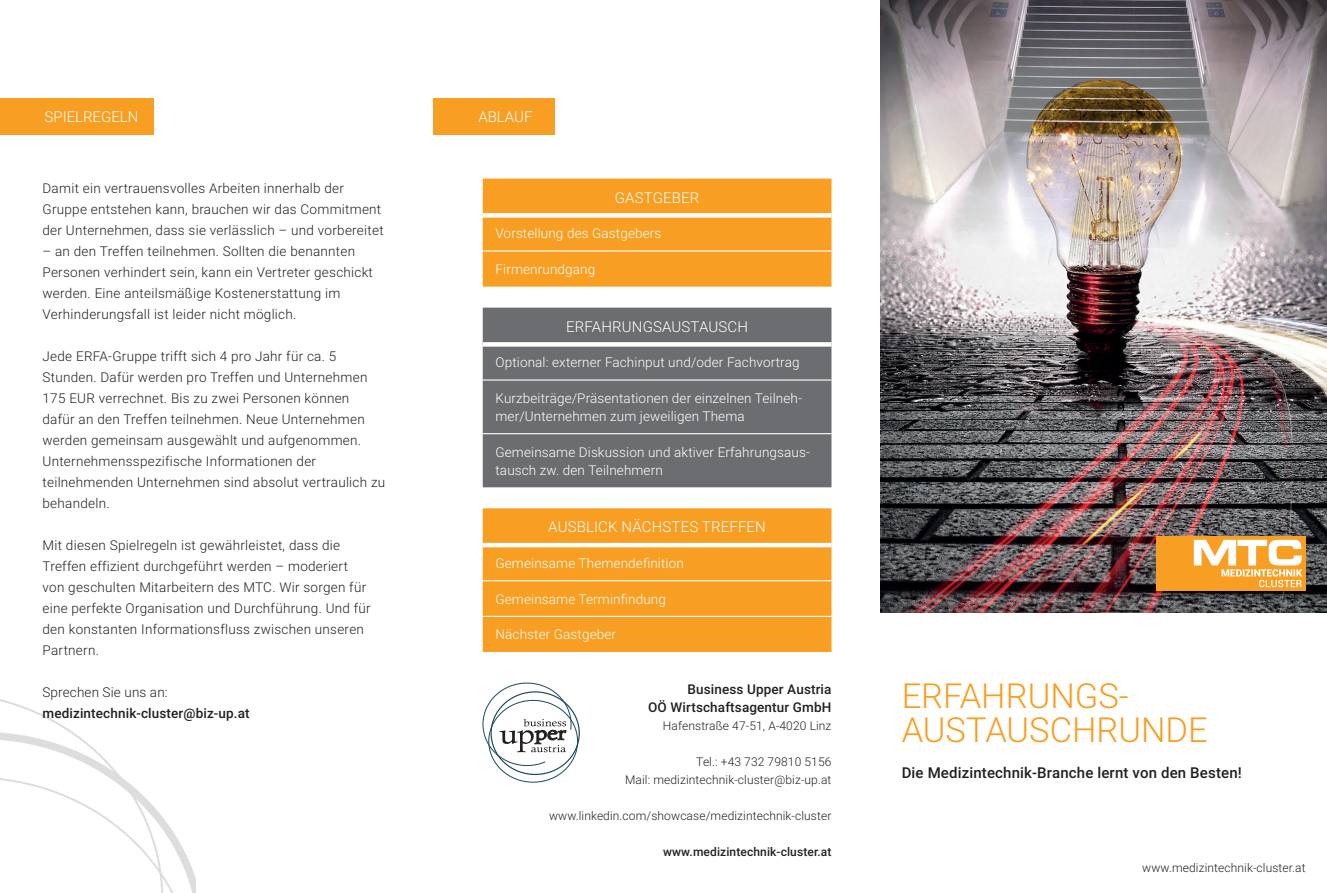
<style>
.page{position:relative;width:1327px;height:893px;background:#fff}
.page>*{position:absolute;margin:0;border:0;box-sizing:border-box;transform-origin:0 0}
.HL_TS{font:300 34.5px "Roboto";color:#f89e22}
.Fließtext{font:300 15px "Roboto";letter-spacing:.01em;color:#fff}
.Fließtext-2{font:500 15px "Roboto";letter-spacing:.01em;color:#231f20}
.Reiter{font:300 15px "Roboto";color:#fff}
.Fließtext-3{font:300 13.5px/21px "Roboto";letter-spacing:.02em;color:#231f20}
.Fließtext-4{font:300 13.5px/18px "Roboto";letter-spacing:.01em;color:#fff}
.Fließtext-5{font:500 13.5px/18px "Roboto";letter-spacing:.01em;color:#231f20;text-align:right}
.Fließtext-6{font:300 12px "Roboto";letter-spacing:.01em;color:#231f20}
.Fließtext-7{font:500 12px "Roboto";letter-spacing:.01em;color:#231f20}
</style>
<div class="page">
<svg style="left:0;top:699px;width:196px;height:194px"></svg>
<img style="left:880px;top:0;width:447px;height:612px">
<div style="left:0;top:98px;width:153px;height:36px;background:#f89e22"></div>
<svg style="left:482px;top:683px;width:89px;height:83px"></svg>
<div style="left:1156px;top:536px;width:149px;height:55px;background:#f89e22"></div>
<svg style="left:1193px;top:540px;width:109px;height:47px"></svg>
<div style="left:434px;top:98px;width:121px;height:36px;background:#f89e22"></div>
<div style="left:483px;top:179px;width:348px;height:108px;background:#f89e22"></div>
<div style="left:483px;top:213px;width:348px;height:5px;background:#fff"></div>
<hr style="left:483px;top:250px;width:348px;height:2px;background:#fff">
<div style="left:483px;top:308px;width:348px;height:179px;background:#6c6d70"></div>
<div style="left:483px;top:342px;width:348px;height:5px;background:#fff"></div>
<hr style="left:483px;top:379px;width:348px;height:2px;background:#fff">
<hr style="left:483px;top:433px;width:348px;height:1px;background:#fff">
<div style="left:483px;top:508px;width:348px;height:144px;background:#f89e22"></div>
<hr style="left:483px;top:543px;width:348px;height:4px;background:#fff">
<hr style="left:483px;top:580px;width:348px;height:1px;background:#fff">
<hr style="left:483px;top:616px;width:348px;height:1px;background:#fff">
<p class="Reiter" style="left:45px;top:106px;width:95px">SPIELREGELN</p>
<p class="Fließtext-3" style="left:43px;top:177px;width:343px">Damit ein vertrauensvolles Arbeiten innerhalb der<br>Gruppe entstehen kann, brauchen wir das Commitment der Unternehmen, dass sie verlässlich – und vorbereitet</p>
<p class="Fließtext-3" style="left:43px;top:240px;width:332px">– an den Treffen teilnehmen. Sollten die benannten Personen verhindert sein, kann ein Vertreter geschickt werden. Eine anteilsmäßige Kostenerstattung im Verhinderungsfall ist leider nicht möglich.</p>
<p class="Fließtext-3" style="left:43px;top:345px;width:344px">Jede ERFA-Gruppe trifft sich 4 pro Jahr für ca. 5<br>Stunden. Dafür werden pro Treffen und Unternehmen 175 EUR verrechnet. Bis zu zwei Personen können<br>dafür an den Treffen teilnehmen. Neue Unternehmen werden gemeinsam ausgewählt und aufgenommen.<br>Unternehmensspezifische Informationen der teilnehmenden Unternehmen sind absolut vertraulich zu behandeln.</p>
<p class="Fließtext-3" style="left:43px;top:534px;width:330px">Mit diesen Spielregeln ist gewährleistet, dass die Treffen effizient durchgeführt werden – moderiert von geschulten Mitarbeitern des MTC. Wir sorgen für eine perfekte Organisation und Durchführung. Und für den konstanten Informationsfluss zwischen unseren Partnern.</p>
<p class="Fließtext-3" style="left:43px;top:681px;width:127px">Sprechen Sie uns an:</p>
<p class="Fließtext-5" style="left:43px;top:704px;width:209px">medizintechnik-cluster@biz-up.at</p>
<p class="Reiter" style="left:478px;top:106px;width:56px">ABLAUF</p>
<p class="Fließtext" style="left:615px;top:187px;width:86px">GASTGEBER</p>
<p class="Fließtext-4" style="left:495px;top:224px;width:167px">Vorstellung des Gastgebers</p>
<p class="Fließtext-4" style="left:495px;top:260px;width:101px">Firmenrundgang</p>
<p class="Fließtext" style="left:566px;top:316px;width:183px">ERFAHRUNGSAUSTAUSCH</p>
<p class="Fließtext-4" style="left:495px;top:353px;width:305px">Optional: externer Fachinput und/oder Fachvortrag</p>
<p class="Fließtext-4" style="left:495px;top:389px;width:308px">Kurzbeiträge/Präsentationen der einzelnen Teilneh&shy;mer/Unternehmen zum jeweiligen Thema</p>
<p class="Fließtext-4" style="left:495px;top:442px;width:316px">Gemeinsame Diskussion und aktiver Erfahrungsaus&shy;tausch zw. den Teilnehmern</p>
<p class="Fließtext" style="left:548px;top:516px;width:219px">AUSBLICK NÄCHSTES TREFFEN</p>
<p class="Fließtext-4" style="left:495px;top:554px;width:190px">Gemeinsame Themendefinition</p>
<p class="Fließtext-4" style="left:495px;top:589px;width:172px">Gemeinsame Terminfindung</p>
<p class="Fließtext-4" style="left:495px;top:625px;width:122px">Nächster Gastgeber</p>
<p class="Fließtext-5" style="left:648px;top:680px;width:185px">Business Upper Austria<br>OÖ Wirtschaftsagentur GmbH</p>
<p class="Fließtext-6" style="left:663px;top:717px;width:170px">Hafenstraße 47-51, A-4020 Linz</p>
<p class="Fließtext-6" style="left:696px;top:753px;width:137px">Tel.: +43 732 79810 5156</p>
<p class="Fließtext-6" style="left:625px;top:771px;width:208px">Mail: medizintechnik-cluster@biz-up.at</p>
<p class="Fließtext-6" style="left:549px;top:807px;width:284px">www.linkedin.com/showcase/medizintechnik-cluster</p>
<p class="Fließtext-7" style="left:663px;top:843px;width:170px">www.medizintechnik-cluster.at</p>
<p class="HL_TS" style="left:901px;top:671px;width:229px">ERFAHRUNGS-</p>
<p class="HL_TS" style="left:901px;top:706px;width:308px">AUSTAUSCHRUNDE</p>
<p class="Fließtext-2" style="left:901px;top:762px;width:342px">Die Medizintechnik-Branche lernt von den Besten!</p>
<p class="Fließtext-6" style="left:1142px;top:859px;width:165px">www.medizintechnik-cluster.at</p>
</div>
